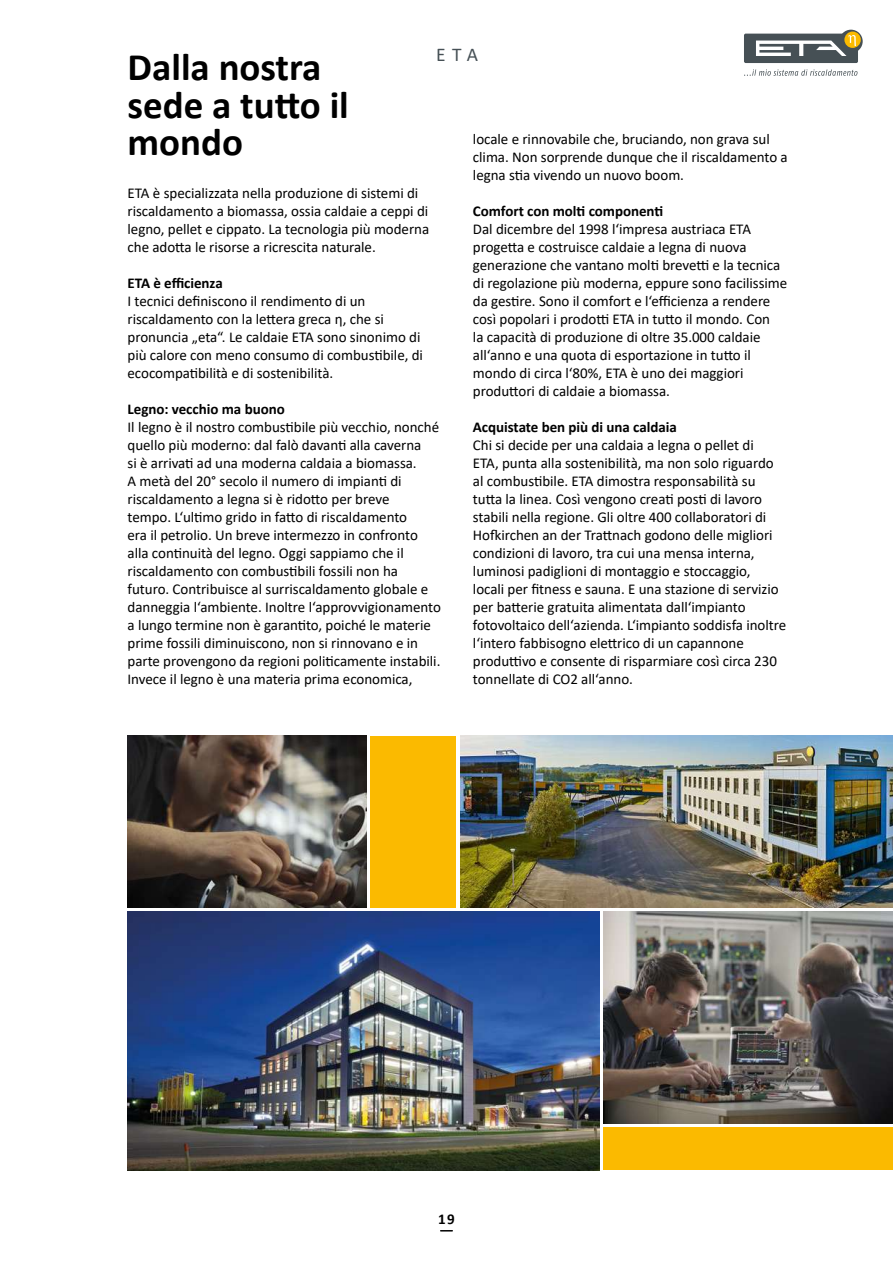
<style>
.page{position:relative;width:893px;height:1263px;background:#fff}
.page>*{position:absolute;margin:0;border:0;box-sizing:border-box;transform-origin:0 0}
.t1{font:700 39px/37.5px "Calibri";color:#000}
.t2{font:19.5px "Calibri";color:#465055}
.t3{font:15px/18px "Calibri";letter-spacing:-.005em;color:#000}
.t4{font:700 15px "Calibri";letter-spacing:-.005em;color:#000}
</style>
<div class="page">
<div style="left:604px;top:1127px;width:289px;height:43px;background:#fbba00"></div>
<img style="left:128px;top:736px;width:238px;height:171px">
<div style="left:371px;top:736px;width:85px;height:171px;background:#fbba00"></div>
<img style="left:604px;top:912px;width:289px;height:211px">
<img style="left:128px;top:912px;width:472px;height:258px">
<img style="left:460px;top:736px;width:433px;height:171px">
<div style="left:744px;top:34px;width:114px;height:29px;background:#465055;border-radius:2px"></div>
<svg style="left:839px;top:30px;width:24px;height:23px"></svg>
<div style="left:844px;top:32px;width:17px;height:16px;background:#fbba00;border-radius:50%"></div>
<svg style="left:756px;top:35px;width:100px;height:21px"></svg>
<svg style="left:744px;top:69px;width:113px;height:7px"></svg>
<h2 class="t2" style="left:436px;top:41px;width:44px">ETA</h2>
<h1 class="t1" style="left:128px;top:48px;width:223px">Dalla nostra sede a tutto il mondo</h1>
<p class="t3" style="left:128px;top:184px;width:303px">ETA è specializzata nella produzione di sistemi di riscaldamento a biomassa, ossia caldaie a ceppi di legno, pellet e cippato. La tecnologia più moderna che adotta le risorse a ricrescita naturale.</p>
<p class="t4" style="left:128px;top:272px;width:97px">ETA è efficienza</p>
<p class="t3" style="left:128px;top:292px;width:297px">I tecnici definiscono il rendimento di un riscaldamento con la lettera greca η, che si pronuncia „eta“. Le caldaie ETA sono sinonimo di più calore con meno consumo di combustibile, di ecocompatibilità e di sostenibilità.</p>
<p class="t4" style="left:128px;top:398px;width:159px">Legno: vecchio ma buono</p>
<p class="t3" style="left:128px;top:418px;width:315px">Il legno è il nostro combustibile più vecchio, nonché quello più moderno: dal falò davanti alla caverna<br>si è arrivati ad una moderna caldaia a biomassa.<br>A metà del 20° secolo il numero di impianti di riscaldamento a legna si è ridotto per breve<br>tempo. L‘ultimo grido in fatto di riscaldamento<br>era il petrolio. Un breve intermezzo in confronto alla continuità del legno. Oggi sappiamo che il riscaldamento con combustibili fossili non ha futuro. Contribuisce al surriscaldamento globale e danneggia l‘ambiente. Inoltre l‘approvvigionamento a lungo termine non è garantito, poiché le materie prime fossili diminuiscono, non si rinnovano e in parte provengono da regioni politicamente instabili.<br>Invece il legno è una materia prima economica,</p>
<p class="t3" style="left:473px;top:130px;width:316px">locale e rinnovabile che, bruciando, non grava sul clima. Non sorprende dunque che il riscaldamento a legna stia vivendo un nuovo boom.</p>
<p class="t4" style="left:473px;top:200px;width:192px">Comfort con molti componenti</p>
<p class="t3" style="left:473px;top:220px;width:316px">Dal dicembre del 1998 l‘impresa austriaca ETA progetta e costruisce caldaie a legna di nuova generazione che vantano molti brevetti e la tecnica di regolazione più moderna, eppure sono facilissime da gestire. Sono il comfort e l‘efficienza a rendere così popolari i prodotti ETA in tutto il mondo. Con<br>la capacità di produzione di oltre 35.000 caldaie all‘anno e una quota di esportazione in tutto il mondo di circa l‘80%, ETA è uno dei maggiori produttori di caldaie a biomassa.</p>
<p class="t4" style="left:473px;top:416px;width:205px">Acquistate ben più di una caldaia</p>
<p class="t3" style="left:473px;top:436px;width:315px">Chi si decide per una caldaia a legna o pellet di<br>ETA, punta alla sostenibilità, ma non solo riguardo al combustibile. ETA dimostra responsabilità su tutta la linea. Così vengono creati posti di lavoro stabili nella regione. Gli oltre 400 collaboratori di Hofkirchen an der Trattnach godono delle migliori condizioni di lavoro, tra cui una mensa interna, luminosi padiglioni di montaggio e stoccaggio,<br>locali per fitness e sauna. E una stazione di servizio per batterie gratuita alimentata dall‘impianto fotovoltaico dell‘azienda. L‘impianto soddisfa inoltre l‘intero fabbisogno elettrico di un capannone produttivo e consente di risparmiare così circa 230 tonnellate di CO2 all‘anno.</p>
<p class="t4" style="left:438px;top:1208px;width:18px">19</p>
</div>
